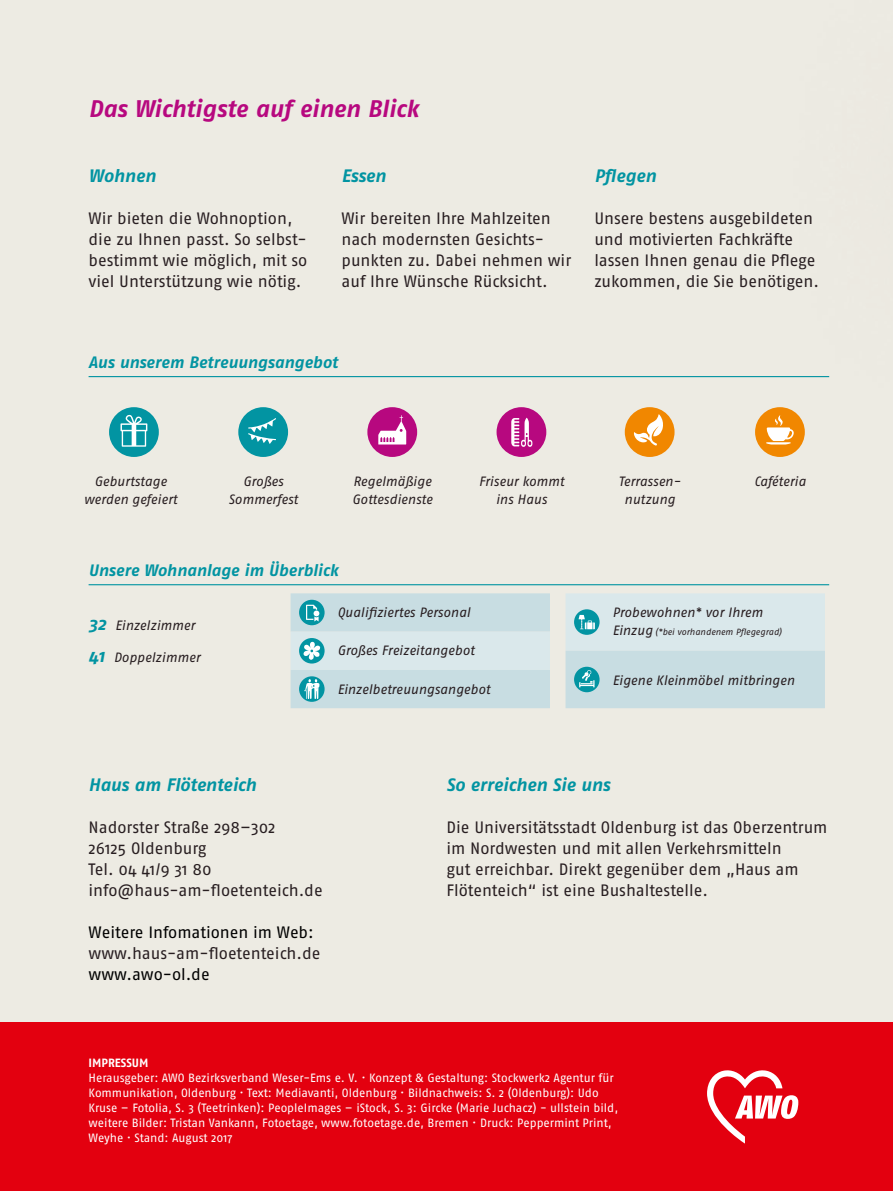
<style>
.page{position:relative;width:893px;height:1191px;background:#fff}
.page>*{position:absolute;margin:0;border:0;box-sizing:border-box;transform-origin:0 0}
.t1{font:italic 700 24px "Fago No";letter-spacing:-.005em;color:#b7087f}
.t2{font:italic 700 18px "Fago No";letter-spacing:-.005em;color:#0294a2}
.t3{font:16.5px/21px "Fago No";letter-spacing:-.005em;color:#281e21}
.t4{font:italic 700 16.5px "Fago No";letter-spacing:-.005em;color:#0294a2}
.t5{font:16.5px "Fago OT";letter-spacing:-.005em;color:#000}
.t6{font:italic 13.5px/18px "Fago No";letter-spacing:-.005em;color:#281e21;text-align:center}
.t7{font:12px/15px "Fago No";letter-spacing:-.005em;color:#fff}
.t8{font:700 12px "Fago No";color:#fff}
.t9{font:italic 9px "Fago No";color:#281e21}
.s1{font-weight:700;font-size:18px;color:#0294a2}
.s2{font-size:13.5px}
</style>
<div class="page">
<div style="left:0;top:0;width:893px;height:1054px;background:#edebe3"></div>
<div style="left:0;top:1022px;width:893px;height:169px;background:#e3000f"></div>
<hr style="left:89px;top:376px;width:740px;height:1px;background:#0294a2">
<svg style="left:707px;top:1070px;width:91px;height:73px"></svg>
<hr style="left:89px;top:584px;width:740px;height:1px;background:#0294a2">
<div style="left:497px;top:407px;width:49px;height:50px;background:#b7087f;border-radius:50%"></div>
<svg style="left:511px;top:418px;width:21px;height:29px"></svg>
<div style="left:109px;top:407px;width:50px;height:50px;background:#0294a2;border-radius:50%"></div>
<svg style="left:121px;top:415px;width:26px;height:32px"></svg>
<div style="left:367px;top:407px;width:50px;height:50px;background:#b7087f;border-radius:50%"></div>
<svg style="left:378px;top:415px;width:28px;height:29px"></svg>
<svg style="left:566px;top:593px;width:259px;height:115px;background:#cce0e4"></svg>
<svg style="left:291px;top:593px;width:259px;height:115px;background:#c6dee2"></svg>
<div style="left:238px;top:407px;width:50px;height:50px;background:#0294a2;border-radius:50%"></div>
<svg style="left:248px;top:418px;width:28px;height:26px"></svg>
<div style="left:755px;top:407px;width:50px;height:50px;background:#f18700;border-radius:50%"></div>
<svg style="left:766px;top:415px;width:28px;height:29px"></svg>
<div style="left:625px;top:407px;width:49px;height:50px;background:#f18700;border-radius:50%"></div>
<svg style="left:634px;top:414px;width:29px;height:32px"></svg>
<h1 class="t1" style="left:89px;top:94px;width:331px">Das Wichtigste auf einen Blick</h1>
<p class="t2" style="left:89px;top:165px;width:69px">Wohnen</p>
<p class="t3" style="left:89px;top:207px;width:220px">Wir bieten die Wohnoption, die zu Ihnen passt. So selbst&shy;bestimmt wie möglich, mit so viel Unterstützung wie nötig.</p>
<p class="t2" style="left:341px;top:165px;width:46px">Essen</p>
<p class="t3" style="left:341px;top:207px;width:231px">Wir bereiten Ihre Mahlzeiten nach modernsten Gesichts&shy;punkten zu. Dabei nehmen wir auf Ihre Wünsche Rücksicht.</p>
<p class="t2" style="left:594px;top:165px;width:63px">Pflegen</p>
<p class="t3" style="left:594px;top:207px;width:226px">Unsere bestens ausgebildeten und motivierten Fachkräfte lassen Ihnen genau die Pflege zukommen, die Sie benötigen.</p>
<p class="t4" style="left:89px;top:352px;width:251px">Aus unserem Betreuungsangebot</p>
<p class="t6" style="left:84px;top:472px;width:95px">Geburtstage werden gefeiert</p>
<p class="t6" style="left:243px;top:472px;width:42px">Großes</p>
<p class="t6" style="left:754px;top:472px;width:53px">Caféteria</p>
<p class="t6" style="left:352px;top:472px;width:82px;text-align:left">Regelmäßige<br>Gottesdienste</p>
<p class="t6" style="left:479px;top:472px;width:87px">Friseur kommt ins Haus</p>
<p class="t6" style="left:619px;top:472px;width:64px">Terrassen&shy;nutzung</p>
<p class="t6" style="left:229px;top:490px;width:71px">Sommerfest</p>
<p class="t4" style="left:89px;top:561px;width:251px">Unsere Wohnanlage im Überblick</p>
<p class="t6" style="left:89px;top:616px;width:108px"><span class="s1">32</span> Einzelzimmer</p>
<p class="t6" style="left:89px;top:648px;width:113px"><span class="s1">41</span> Doppelzimmer</p>
<p class="t6" style="left:337px;top:603px;width:135px">Qualifiziertes Personal</p>
<p class="t6" style="left:337px;top:641px;width:139px">Großes Freizeitangebot</p>
<p class="t6" style="left:337px;top:679px;width:154px">Einzelbetreuungsangebot</p>
<p class="t6" style="left:612px;top:603px;width:152px">Probewohnen* vor Ihrem</p>
<p class="t9" style="left:612px;top:626px;width:171px"><span class="s2">Einzug</span> (*bei vorhandenem Pflegegrad)</p>
<p class="t6" style="left:612px;top:671px;width:184px">Eigene Kleinmöbel mitbringen</p>
<p class="t2" style="left:89px;top:774px;width:169px">Haus am Flötenteich</p>
<p class="t3" style="left:89px;top:816px;width:236px">Nadorster Straße 298–302<br>26125 Oldenburg<br>Tel. 04 41/9 31 80 info@haus-am-floetenteich.de</p>
<p class="t5" style="left:89px;top:922px;width:227px">Weitere Infomationen im Web:</p>
<p class="t3" style="left:89px;top:942px;width:233px">www.haus-am-floetenteich.de</p>
<p class="t5" style="left:89px;top:964px;width:123px">www.awo-ol.de</p>
<p class="t2" style="left:446px;top:774px;width:165px">So erreichen Sie uns</p>
<p class="t3" style="left:446px;top:816px;width:382px">Die Universitätsstadt Oldenburg ist das Oberzentrum im Nordwesten und mit allen Verkehrsmitteln<br>gut erreichbar. Direkt gegenüber dem „Haus am Flötenteich“ ist eine Bushaltestelle.</p>
<p class="t8" style="left:89px;top:1055px;width:61px">IMPRESSUM</p>
<p class="t7" style="left:89px;top:1069px;width:531px">Herausgeber: AWO Bezirksverband Weser-Ems e. V. · Konzept &amp; Gestaltung: Stockwerk2 Agentur für Kommunikation, Oldenburg · Text: Mediavanti, Oldenburg · Bildnachweis: S. 2 (Oldenburg): Udo Kruse – Fotolia, S. 3 (Teetrinken): PeopleImages – iStock, S. 3: Gircke (Marie Juchacz) - ullstein bild, weitere Bilder: Tristan Vankann, Fotoetage, www.fotoetage.de, Bremen · Druck: Peppermint Print, Weyhe · Stand: August 2017</p>
</div>
